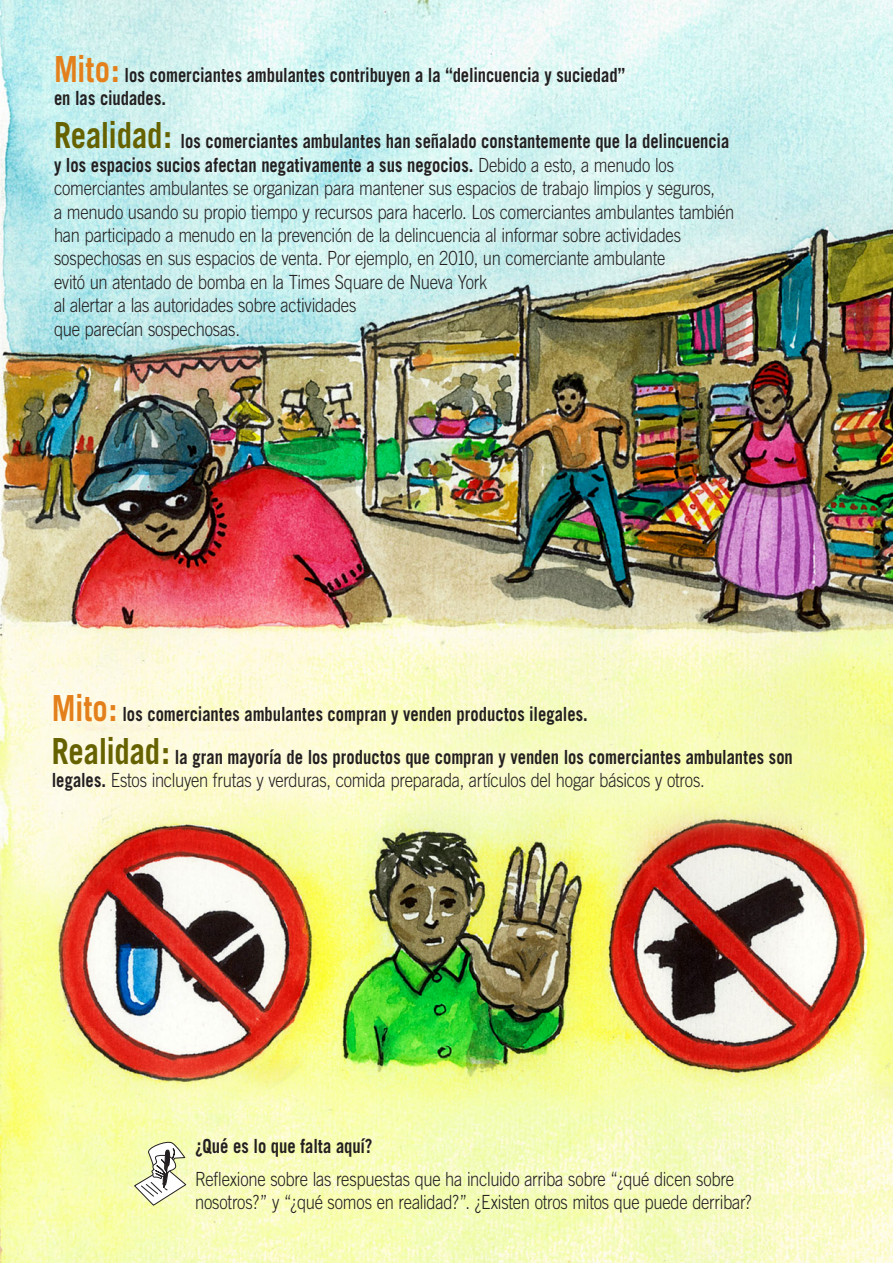
<style>
.page{position:relative;width:893px;height:1263px;background:#fff}
.page>*{position:absolute;margin:0;border:0;box-sizing:border-box;transform-origin:0 0}
.WM_Paragraph{font:300 19.5px/23.4px "Trade Gothic";letter-spacing:-.015em;color:#231f20;scale:.85 1}
.WM_Paragraph-2{font:700 19.5px/23.4px "Trade Gothic";color:#231f20;scale:.85 1}
.WM_Sub_Head{font:700 19.5px "Trade Gothic";color:#231f20;scale:.85 1}
.s1{font-size:36px;color:#e4801b}
.s2{font-weight:700;font-size:36px;color:#676200}
.s3{font-weight:700}
.s4{font-size:36px;color:#676200}
.s5{font-weight:300}
</style>
<div class="page">
<img style="left:0;top:0;width:893px;height:1263px">
<svg style="left:134px;top:1142px;width:52px;height:63px"></svg>
<p class="WM_Paragraph-2" style="left:54px;top:63px;width:673px"><span class="s1">Mito:</span> los comerciantes ambulantes contribuyen a la “delincuencia y suciedad” en las ciudades.</p>
<p class="WM_Paragraph" style="left:54px;top:130px;width:802px"><span class="s2">Realidad:</span> <span class="s3">los comerciantes ambulantes han señalado constantemente que la delincuencia y los espacios sucios afectan negativamente a sus negocios.</span> Debido a esto, a menudo los comerciantes ambulantes se organizan para mantener sus espacios de trabajo limpios y seguros,<br>a menudo usando su propio tiempo y recursos para hacerlo. Los comerciantes ambulantes también han participado a menudo en la prevención de la delincuencia al informar sobre actividades sospechosas en sus espacios de venta. Por ejemplo, en 2010, un comerciante ambulante<br>evitó un atentado de bomba en la Times Square de Nueva York<br>al alertar a las autoridades sobre actividades<br>que parecían sospechosas.</p>
<p class="WM_Paragraph-2" style="left:52px;top:702px;width:632px"><span class="s1">Mito:</span> los comerciantes ambulantes compran y venden productos ilegales.</p>
<p class="WM_Paragraph-2" style="left:52px;top:745px;width:873px"><span class="s4">Realidad:</span> la gran mayoría de los productos que compran y venden los comerciantes ambulantes son legales. <span class="s5">Estos incluyen frutas y verduras, comida preparada, artículos del hogar básicos y otros.</span></p>
<p class="WM_Sub_Head" style="left:195px;top:1134px;width:210px">¿Qué es lo que falta aquí?</p>
<p class="WM_Paragraph" style="left:195px;top:1167px;width:656px">Reflexione sobre las respuestas que ha incluido arriba sobre “¿qué dicen sobre nosotros?” y “¿qué somos en realidad?”. ¿Existen otros mitos que puede derribar?</p>
</div>
